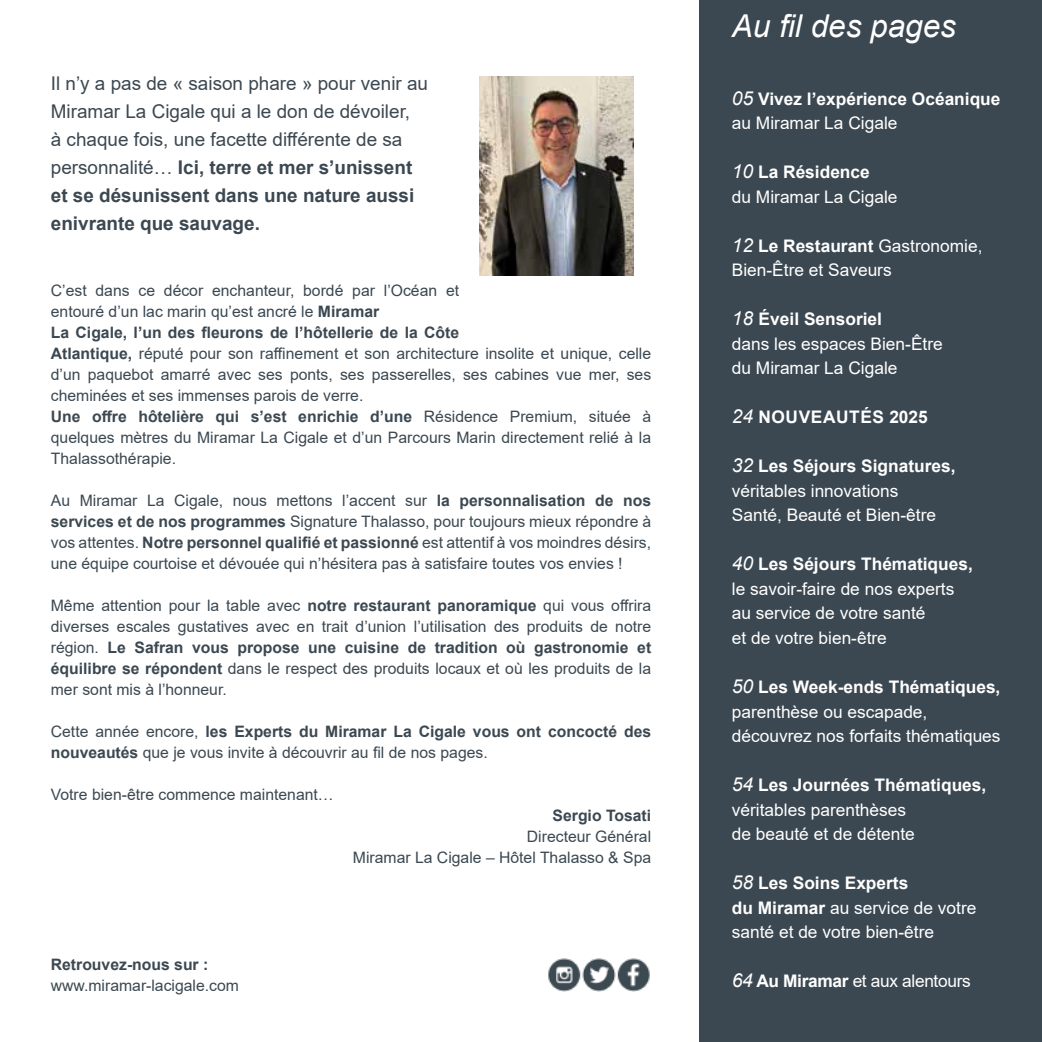
<style>
.page{position:relative;width:1042px;height:1042px;background:#fff}
.page>*{position:absolute;margin:0;border:0;box-sizing:border-box;transform-origin:0 0}
.t1{font:italic 31.5px "Arial";color:#fff}
.t2{font:18.9px/28px "Arial";color:#3c4851}
.t3{font:17.32px/24.5px "Arial";color:#fff}
.t4{font:700 17.32px/24.5px "Arial";color:#fff}
.t5{font:17.32px "Arial";letter-spacing:-.02em;color:#fff}
.t6{font:700 17.32px "Arial";letter-spacing:.035em;color:#fff}
.t7{font:15.75px/21px "Arial";color:#3c4851}
.t8{font:700 15.75px "Arial";color:#3c4851}
.s1{font-weight:700}
.s2{font-weight:400;font-style:italic;font-size:19.25px}
.s3{font-weight:400}
.s4{font-style:italic;font-size:19.25px}
</style>
<div class="page">
<img style="left:548px;top:958px;width:102px;height:34px">
<div style="left:699px;top:0;width:343px;height:1042px;background:#3c4851"></div>
<img style="left:479px;top:77px;width:154px;height:198px">
<p class="t2" style="left:51px;top:69px;width:379px">Il n’y a pas de « saison phare » pour venir au Miramar La Cigale qui a le don de dévoiler,<br>à chaque fois, une facette différente de sa personnalité… <span class="s1">Ici, terre et mer s’unissent et se désunissent dans une nature aussi enivrante que sauvage.</span></p>
<p class="t7" style="left:51px;top:280px;width:602px">C’est dans ce décor enchanteur, bordé par l’Océan et<br>entouré d’un lac marin qu’est ancré le <span class="s1">Miramar<br>La Cigale, l’un des fleurons de l’hôtellerie de la Côte<br>Atlantique,</span> réputé pour son raffinement et son architecture insolite et unique, celle d’un paquebot amarré avec ses ponts, ses passerelles, ses cabines vue mer, ses cheminées et ses immenses parois de verre.<br><span class="s1">Une offre hôtelière qui s’est enrichie d’une</span> Résidence Premium, située à quelques mètres du Miramar La Cigale et d’un Parcours Marin directement relié à la Thalassothérapie.</p>
<p class="t7" style="left:51px;top:490px;width:602px;text-align:justify">Au Miramar La Cigale, nous mettons l’accent sur <span class="s1">la personnalisation de nos services et de nos programmes</span> Signature Thalasso, pour toujours mieux répondre à vos attentes. <span class="s1">Notre personnel qualifié et passionné</span> est attentif à vos moindres désirs, une équipe courtoise et dévouée qui n’hésitera pas à satisfaire toutes vos envies !</p>
<p class="t7" style="left:51px;top:595px;width:602px;text-align:justify">Même attention pour la table avec <span class="s1">notre restaurant panoramique</span> qui vous offrira diverses escales gustatives avec en trait d’union l’utilisation des produits de notre région. <span class="s1">Le Safran vous propose une cuisine de tradition où gastronomie et équilibre se répondent</span> dans le respect des produits locaux et où les produits de la mer sont mis à l’honneur.</p>
<p class="t7" style="left:51px;top:721px;width:602px">Cette année encore, <span class="s1">les Experts du Miramar La Cigale vous ont concocté des nouveautés</span> que je vous invite à découvrir au fil de nos pages.</p>
<p class="t7" style="left:51px;top:784px;width:284px">Votre bien-être commence maintenant…</p>
<p class="t8" style="left:552px;top:804px;width:100px">Sergio Tosati</p>
<p class="t7" style="left:353px;top:826px;width:300px;text-align:right">Directeur Général<br>Miramar La Cigale – Hôtel Thalasso &amp; Spa</p>
<p class="t8" style="left:51px;top:953px;width:159px">Retrouvez-nous sur :</p>
<p class="t7" style="left:51px;top:974px;width:190px">www.miramar-lacigale.com</p>
<h1 class="t1" style="left:732px;top:5px;width:226px">Au fil des pages</h1>
<p class="t4" style="left:732px;top:87px;width:270px"><span class="s2">05</span> Vivez l’expérience Océanique <span class="s3">au Miramar La Cigale</span></p>
<p class="t3" style="left:732px;top:160px;width:167px"><span class="s4">10</span> <span class="s1">La Résidence<br></span>du Miramar La Cigale</p>
<p class="t3" style="left:732px;top:233px;width:252px"><span class="s4">12</span> <span class="s1">Le Restaurant</span> Gastronomie,<br>Bien-Être et Saveurs</p>
<p class="t3" style="left:732px;top:307px;width:212px"><span class="s4">18</span> <span class="s1">Éveil Sensoriel<br></span>dans les espaces Bien-Être du Miramar La Cigale</p>
<p class="t6" style="left:732px;top:405px;width:197px"><span class="s2">24</span> NOUVEAUTÉS 2025</p>
<p class="t3" style="left:732px;top:454px;width:225px"><span class="s4">32</span> <span class="s1">Les Séjours Signatures, </span>véritables innovations<br>Santé, Beauté et Bien-être</p>
<p class="t3" style="left:732px;top:552px;width:242px"><span class="s4">40</span> <span class="s1">Les Séjours Thématiques, </span>le savoir-faire de nos experts au service de votre santé<br>et de votre bien-être</p>
<p class="t3" style="left:732px;top:674px;width:270px"><span class="s4">50</span> <span class="s1">Les Week-ends Thématiques, </span>parenthèse ou escapade, découvrez nos forfaits thématiques</p>
<p class="t3" style="left:732px;top:772px;width:256px"><span class="s4">54</span> <span class="s1">Les Journées Thématiques, </span>véritables parenthèses<br>de beauté et de détente</p>
<p class="t3" style="left:732px;top:870px;width:246px"><span class="s4">58</span> <span class="s1">Les Soins Experts<br>du Miramar</span> au service de votre santé et de votre bien-être</p>
<p class="t5" style="left:732px;top:969px;width:240px"><span class="s4">64</span> <span class="s1">Au Miramar</span> et aux alentours</p>
</div>
